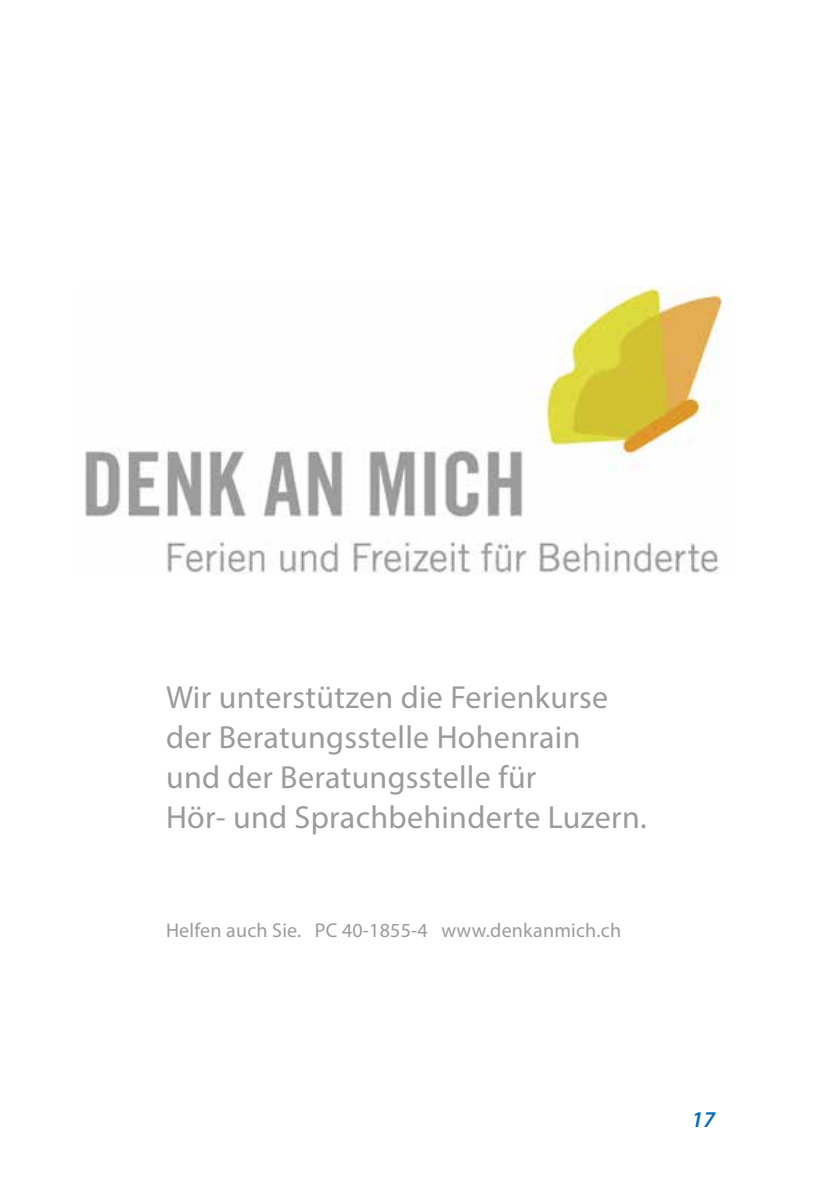
<style>
.page{position:relative;width:840px;height:1191px;background:#fff}
.page>*{position:absolute;margin:0;border:0;box-sizing:border-box;transform-origin:0 0}
.t1{font:32px/40px "Myriad Pro";letter-spacing:.01em;color:#9b9b9b}
.t2{font:italic 600 22.6px "Myriad Pro";color:#036cb6}
.t3{font:20px "Myriad Pro";letter-spacing:.01em;color:#9b9b9b}
</style>
<div class="page">
<img style="left:85px;top:286px;width:637px;height:287px">
<p class="t1" style="left:166px;top:677px;width:482px">Wir unterstützen die Ferienkurse der Beratungsstelle Hohenrain<br>und der Beratungsstelle für<br>Hör- und Sprachbehinderte Luzern.</p>
<p class="t3" style="left:166px;top:917px;width:456px">Helfen auch Sie. PC 40-1855-4 www.denkanmich.ch</p>
<p class="t2" style="left:691px;top:1105px;width:25px">17</p>
</div>
